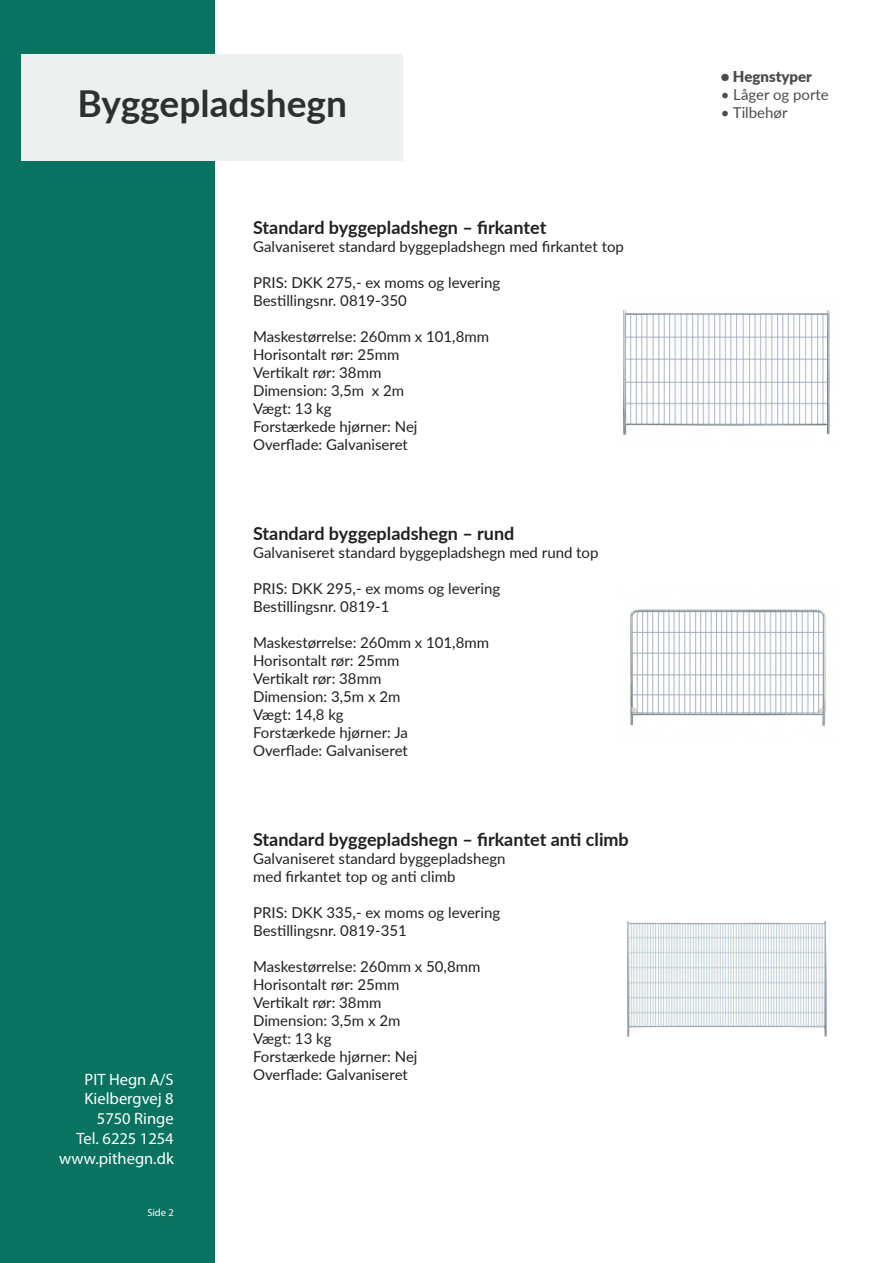
<style>
.page{position:relative;width:893px;height:1263px;background:#fff}
.page>*{position:absolute;margin:0;border:0;box-sizing:border-box;transform-origin:0 0}
.t1{font:700 37.2px "Lato";color:#2f3032}
.t2{font:700 18px "Lato";color:#231f20}
.t3{font:16.5px/19.8px "Myriad Pro";color:#fff;text-align:right}
.t4{font:15px/18px "Lato";color:#231f20}
.t5{font:15px "Lato";color:#4b4c4d}
.t6{font:900 15px "Lato";color:#4b4c4d}
.t7{font:10.5px "Myriad Pro";color:#fff}
</style>
<div class="page">
<div style="left:0;top:0;width:215px;height:1263px;background:#097260"></div>
<div style="left:22px;top:55px;width:381px;height:106px;background:#eef0f0"></div>
<img style="left:623px;top:309px;width:207px;height:126px">
<img style="left:630px;top:609px;width:196px;height:117px">
<img style="left:627px;top:921px;width:200px;height:116px">
<h1 class="t1" style="left:78px;top:90px;width:271px">Byggepladshegn</h1>
<p class="t2" style="left:253px;top:214px;width:295px">Standard byggepladshegn – firkantet</p>
<p class="t4" style="left:253px;top:237px;width:372px">Galvaniseret standard byggepladshegn med firkantet top</p>
<p class="t4" style="left:253px;top:275px;width:249px">PRIS: DKK 275,- ex moms og levering<br>Bestillingsnr. 0819-350</p>
<p class="t4" style="left:253px;top:327px;width:237px">Maskestørrelse: 260mm x 101,8mm<br>Horisontalt rør: 25mm<br>Vertikalt rør: 38mm<br>Dimension: 3,5m x 2m<br>Vægt: 13 kg<br>Forstærkede hjørner: Nej<br>Overflade: Galvaniseret</p>
<p class="t3" style="left:59px;top:1070px;width:116px">PIT Hegn A/S<br>Kielbergvej 8<br>5750 Ringe<br>Tel. 6225 1254 www.pithegn.dk</p>
<p class="t7" style="left:147px;top:1208px;width:28px">Side 2</p>
<p class="t2" style="left:253px;top:527px;width:263px">Standard byggepladshegn – rund</p>
<p class="t4" style="left:253px;top:545px;width:347px">Galvaniseret standard byggepladshegn med rund top</p>
<p class="t4" style="left:253px;top:579px;width:249px">PRIS: DKK 295,- ex moms og levering<br>Bestillingsnr. 0819-1</p>
<p class="t4" style="left:253px;top:633px;width:237px">Maskestørrelse: 260mm x 101,8mm<br>Horisontalt rør: 25mm<br>Vertikalt rør: 38mm<br>Dimension: 3,5m x 2m<br>Vægt: 14,8 kg<br>Forstærkede hjørner: Ja<br>Overflade: Galvaniseret</p>
<p class="t2" style="left:253px;top:826px;width:377px">Standard byggepladshegn – firkantet anti climb</p>
<p class="t4" style="left:253px;top:851px;width:254px">Galvaniseret standard byggepladshegn med firkantet top og anti climb</p>
<p class="t4" style="left:253px;top:903px;width:249px">PRIS: DKK 335,- ex moms og levering<br>Bestillingsnr. 0819-351</p>
<p class="t4" style="left:253px;top:957px;width:229px">Maskestørrelse: 260mm x 50,8mm<br>Horisontalt rør: 25mm<br>Vertikalt rør: 38mm<br>Dimension: 3,5m x 2m<br>Vægt: 13 kg<br>Forstærkede hjørner: Nej<br>Overflade: Galvaniseret</p>
<p class="t6" style="left:721px;top:71px;width:93px">• Hegnstyper</p>
<p class="t5" style="left:721px;top:89px;width:110px">• Låger og porte</p>
<p class="t5" style="left:721px;top:107px;width:68px">• Tilbehør</p>
</div>
